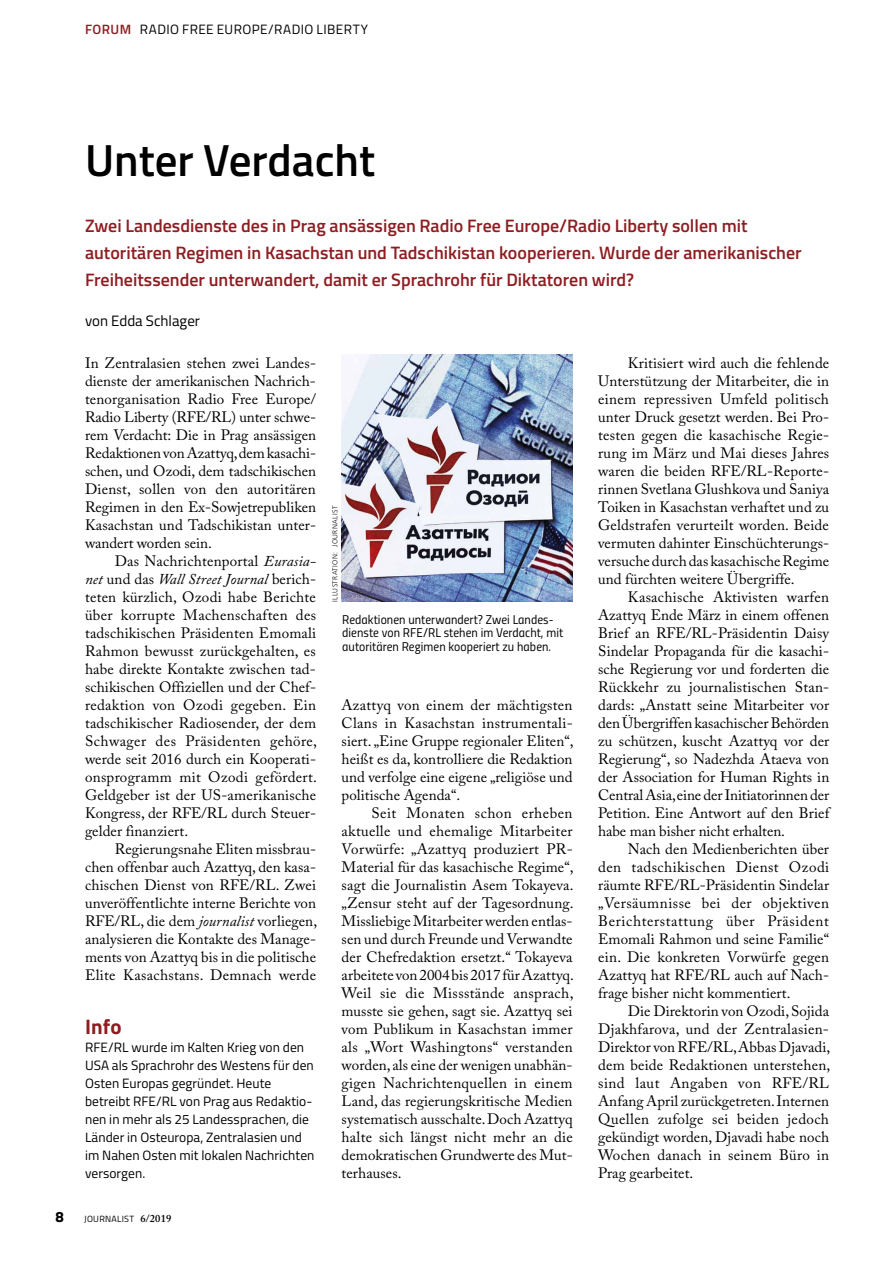
<style>
.page{position:relative;width:893px;height:1263px;background:#fff}
.page>*{position:absolute;margin:0;border:0;box-sizing:border-box;transform-origin:0 0}
.t1{font:600 45px "Titillium";color:#000}
.t2{font:700 21px "Titillium";color:#8e1d21}
.t3{font:600 18px/27px "Titillium";color:#8e1d21}
.t4{font:15px/18px "Adobe Caslon Pro";letter-spacing:.005em;color:#000;text-align:justify}
.t5{font:15px "Titillium";color:#000}
.t6{font:700 15px "Titillium";color:#000}
.t7{font:13.5px/18px "Titillium";letter-spacing:.005em;color:#000}
.t8{font:13.5px "Titillium";letter-spacing:.03em;color:#000}
.t9{font:600 13.5px "Titillium";color:#8e1d21}
.t10{font:12.75px/13.5px "Titillium Regular Upright";letter-spacing:.005em;color:#000}
.t11{font:9px "Titillium";letter-spacing:.03em;color:#000}
.t12{font:300 7.5px "Frutiger Next LT";letter-spacing:.05em;color:#000}
.s1{font-style:italic}
.s2{font-family:"Adobe Caslon Pro";font-weight:600;font-size:10.5px}
</style>
<div class="page">
<img style="left:342px;top:355px;width:231px;height:247px">
<p class="t9" style="left:85px;top:19px;width:27px">forum</p>
<p class="t8" style="left:140px;top:19px;width:230px">Radio Free Europe/Radio Liberty</p>
<h1 class="t1" style="left:85px;top:126px;width:292px">Unter Verdacht</h1>
<p class="t3" style="left:85px;top:212px;width:718px">Zwei Landesdienste des in Prag ansässigen Radio Free Europe/Radio Liberty sollen mit autoritären Regimen in Kasachstan und Tadschikistan kooperieren. Wurde der amerikanischer<br>Freiheitssender unterwandert, damit er Sprachrohr für Diktatoren wird?</p>
<p class="t5" style="left:85px;top:310px;width:117px">von Edda Schlager</p>
<p class="t4" style="left:85px;top:354px;width:233px">In Zentralasien stehen zwei Landes&shy;dienste der amerikanischen Nachrich&shy;tenorganisation Radio Free Europe/ Radio Liberty (RFE/RL) unter schwe&shy;rem Verdacht: Die in Prag ansässigen Redaktionen von Azattyq, dem kasachi&shy;schen, und Ozodi, dem tadschikischen Dienst, sollen von den autoritären Regimen in den Ex-Sowjetrepubliken Kasachstan und Tadschikistan unter&shy;wandert worden sein.</p>
<p class="t4" style="left:85px;top:552px;width:234px;text-indent:30px">Das Nachrichtenportal <span class="s1">Eurasia&shy;net</span> und das <span class="s1">Wall Street Journal</span> berich&shy;teten kürzlich, Ozodi habe Berichte über korrupte Machenschaften des tadschikischen Präsidenten Emomali Rahmon bewusst zurückgehalten, es habe direkte Kontakte zwischen tad&shy;schikischen Offiziellen und der Chef&shy;redaktion von Ozodi gegeben. Ein tadschikischer Radiosender, der dem Schwager des Präsidenten gehöre, werde seit 2016 durch ein Kooperati&shy;onsprogramm mit Ozodi gefördert.<br>Geldgeber ist der US-amerikanische Kongress, der RFE/RL durch Steuer&shy;gelder finanziert.</p>
<p class="t4" style="left:85px;top:840px;width:234px;text-indent:30px">Regierungsnahe Eliten missbrau&shy;chen offenbar auch Azattyq, den kasa&shy;chischen Dienst von RFE/RL. Zwei unveröffentlichte interne Berichte von RFE/RL, die dem <span class="s1">journalist</span> vorliegen, analysieren die Kontakte des Manage&shy;ments von Azattyq bis in die politische Elite Kasachstans. Demnach werde</p>
<p class="t4" style="left:598px;top:354px;width:233px;text-indent:30px">Kritisiert wird auch die fehlende Unterstützung der Mitarbeiter, die in einem repressiven Umfeld politisch unter Druck gesetzt werden. Bei Pro&shy;testen gegen die kasachische Regie&shy;rung im März und Mai dieses Jahres waren die beiden RFE/RL-Reporte&shy;rinnen Svetlana Glushkova und Saniya Toiken in Kasachstan verhaftet und zu Geldstrafen verurteilt worden. Beide vermuten dahinter Einschüchterungs&shy;versuche durch das kasachische Regime und fürchten weitere Übergriffe.</p>
<p class="t4" style="left:598px;top:588px;width:233px;text-indent:30px">Kasachische Aktivisten warfen Azattyq Ende März in einem offenen Brief an RFE/RL-Präsidentin Daisy Sindelar Propaganda für die kasachi&shy;sche Regierung vor und forderten die Rückkehr zu journalistischen Stan&shy;dards: „Anstatt seine Mitarbeiter vor den Übergriffen kasachischer Behörden zu schützen, kuscht Azattyq vor der Regierung“, so Nadezhda Ataeva von der Association for Human Rights in Central Asia, eine der Initiatorinnen der Petition. Eine Antwort auf den Brief habe man bisher nicht erhalten.</p>
<p class="t4" style="left:598px;top:840px;width:233px;text-indent:30px">Nach den Medienberichten über den tadschikischen Dienst Ozodi räumte RFE/RL-Präsidentin Sindelar „Versäumnisse bei der objektiven Berichterstattung über Präsident Emomali Rahmon und seine Familie“ ein. Die konkreten Vorwürfe gegen Azattyq hat RFE/RL auch auf Nach&shy;frage bisher nicht kommentiert.</p>
<p class="t4" style="left:598px;top:1002px;width:234px;text-indent:30px">Die Direktorin von Ozodi, Sojida Djakhfarova, und der Zentralasien-Direktor von RFE/RL, Abbas Djavadi, dem beide Redaktionen unterstehen, sind laut Angaben von RFE/RL Anfang April zurückgetreten. Internen Quellen zufolge sei beiden jedoch gekündigt worden, Djavadi habe noch Wochen danach in seinem Büro in Prag gearbeitet.</p>
<p class="t12" style="left:331px;top:602px;width:97px;rotate:-90deg">I llustration: journalist</p>
<p class="t10" style="left:342px;top:612px;width:222px">Redaktionen unterwandert? Zwei Landes&shy;dienste von RFE/RL stehen im Verdacht, mit autoritären Regimen kooperiert zu haben.</p>
<p class="t4" style="left:342px;top:696px;width:234px">Azattyq von einem der mächtigsten Clans in Kasachstan instrumentali&shy;siert. „Eine Gruppe regionaler Eliten“, heißt es da, kontrolliere die Redaktion und verfolge eine eigene „religiöse und politische Agenda“.</p>
<p class="t4" style="left:342px;top:804px;width:234px;text-indent:30px">Seit Monaten schon erheben aktuelle und ehemalige Mitarbeiter Vorwürfe: „Azattyq produziert PR-Material für das kasachische Regime“, sagt die Journalistin Asem Tokayeva. „Zensur steht auf der Tagesordnung.<br>Missliebige Mitarbeiter werden entlas&shy;sen und durch Freunde und Verwandte der Chefredaktion ersetzt.“ Tokayeva arbeitete von 2004 bis 2017 für Azattyq.<br>Weil sie die Missstände ansprach, musste sie gehen, sagt sie. Azattyq sei vom Publikum in Kasachstan immer als „Wort Washingtons“ verstanden worden, als eine der wenigen unabhän&shy;gigen Nachrichtenquellen in einem Land, das regierungskritische Medien systematisch ausschalte. Doch Azattyq halte sich längst nicht mehr an die demokratischen Grundwerte des Mut&shy;terhauses.</p>
<h2 class="t2" style="left:85px;top:1010px;width:38px">Info</h2>
<p class="t7" style="left:85px;top:1037px;width:221px">RFE/RL wurde im Kalten Krieg von den<br>USA</p>
<p class="t7" style="left:85px;top:1055px;width:231px;text-indent:27px">als Sprachrohr des Westens für den Osten Europas gegründet. H eute betreibt RFE/RL von Prag aus Redaktio&shy;nen in mehr als 25 Landessprachen, die Länder in Osteuropa, Zentralasien und im Nahen Osten mit lokalen Nachrichten versorgen.</p>
<p class="t6" style="left:56px;top:1205px;width:10px">8</p>
<p class="t11" style="left:84px;top:1212px;width:89px">journalist <span class="s2">6/2019</span></p>
</div>
